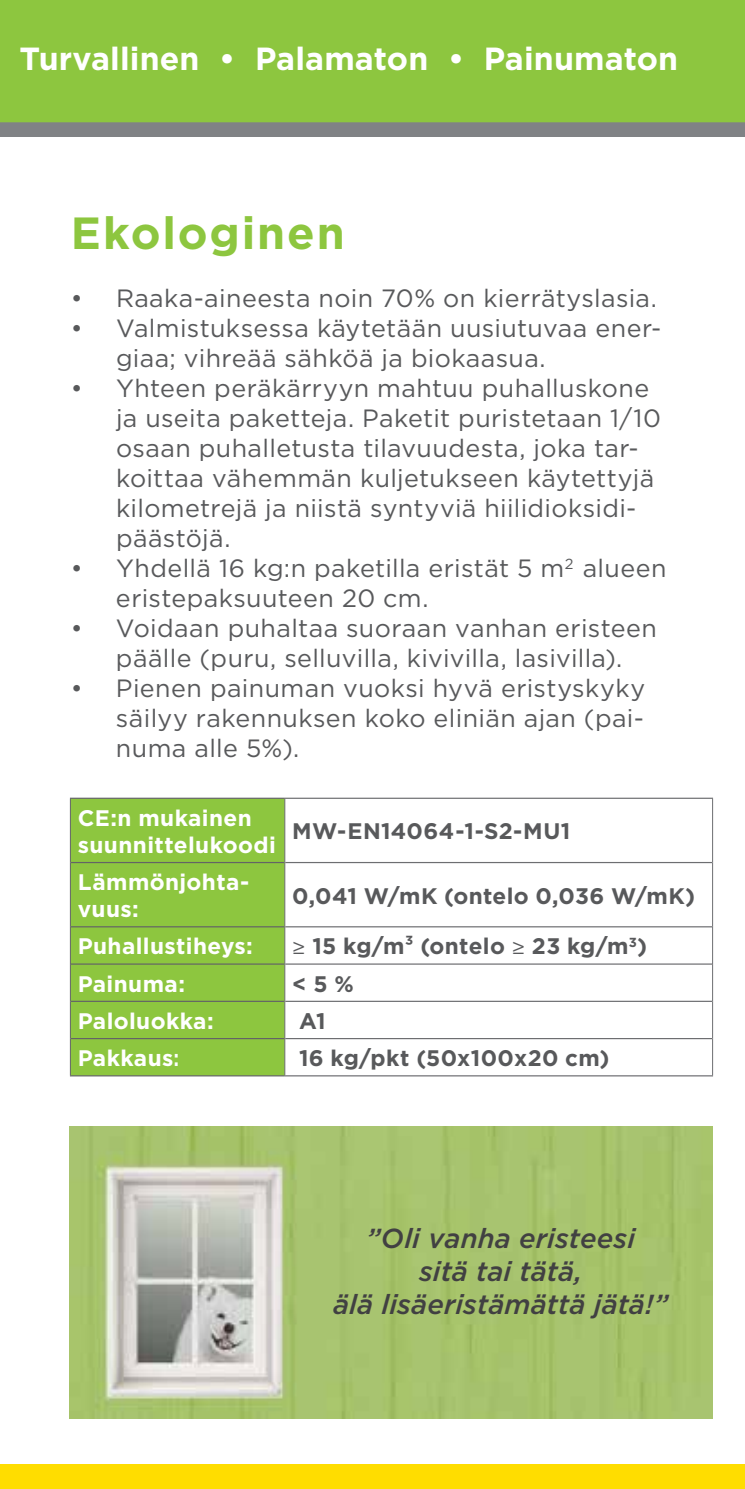
<style>
.page{position:relative;width:745px;height:1489px;background:#fff}
.page>*{position:absolute;margin:0;border:0;box-sizing:border-box;transform-origin:0 0}
.t1{font:700 45px "Gotham";letter-spacing:.04em;color:#8dc63f}
.t2{font:700 32px "Gotham";letter-spacing:.005em;color:#fff}
.t3{font:italic 500 27.5px/33px "Gotham";color:#414042;text-align:center}
.t4{font:25px/30px "Gotham";letter-spacing:.015em;color:#58595b}
.t5{font:700 22.5px "Gotham";letter-spacing:.015em;color:#58595b}
.t6{font:700 22.5px/27px "Gotham";letter-spacing:.015em;color:#fff}
.s1{font-family:"Myriad Pro";font-weight:400}
</style>
<div class="page">
<div style="left:0;top:122px;width:744px;height:14px;background:#808285"></div>
<div style="left:0;top:1463px;width:744px;height:25px;background:#fd0"></div>
<div style="left:0;top:0;width:744px;height:122px;background:#8dc63f"></div>
<div style="left:71px;top:798px;width:213px;height:277px;background:#8dc63f"></div>
<hr style="left:70px;top:797px;width:214px;height:1px;background:#636466">
<hr style="left:71px;top:861px;width:213px;height:2px;background:#636466">
<hr style="left:71px;top:926px;width:213px;height:1px;background:#636466">
<hr style="left:71px;top:963px;width:213px;height:1px;background:#636466">
<hr style="left:71px;top:1000px;width:213px;height:1px;background:#636466">
<hr style="left:71px;top:1037px;width:213px;height:2px;background:#636466">
<hr style="left:70px;top:1075px;width:214px;height:1px;background:#636466">
<hr style="left:70px;top:798px;width:1px;height:64px;background:#636466">
<hr style="left:70px;top:862px;width:1px;height:64px;background:#636466">
<hr style="left:70px;top:926px;width:1px;height:38px;background:#636466">
<hr style="left:70px;top:964px;width:1px;height:37px;background:#636466">
<hr style="left:70px;top:1001px;width:1px;height:37px;background:#636466">
<hr style="left:70px;top:1038px;width:1px;height:37px;background:#636466">
<hr style="left:284px;top:797px;width:428px;height:1px;background:#6d6e71">
<hr style="left:285px;top:861px;width:426px;height:2px;background:#6d6e71">
<hr style="left:285px;top:926px;width:426px;height:1px;background:#6d6e71">
<hr style="left:285px;top:963px;width:426px;height:1px;background:#6d6e71">
<hr style="left:285px;top:1000px;width:426px;height:1px;background:#6d6e71">
<hr style="left:285px;top:1037px;width:426px;height:2px;background:#6d6e71">
<hr style="left:284px;top:1075px;width:428px;height:1px;background:#6d6e71">
<hr style="left:284px;top:798px;width:1px;height:64px;background:#6d6e71">
<hr style="left:711px;top:798px;width:1px;height:64px;background:#6d6e71">
<hr style="left:284px;top:862px;width:1px;height:64px;background:#6d6e71">
<hr style="left:711px;top:862px;width:1px;height:64px;background:#6d6e71">
<hr style="left:284px;top:926px;width:1px;height:38px;background:#6d6e71">
<hr style="left:711px;top:926px;width:1px;height:38px;background:#6d6e71">
<hr style="left:284px;top:964px;width:1px;height:37px;background:#6d6e71">
<hr style="left:711px;top:964px;width:1px;height:37px;background:#6d6e71">
<hr style="left:284px;top:1001px;width:1px;height:37px;background:#6d6e71">
<hr style="left:711px;top:1001px;width:1px;height:37px;background:#6d6e71">
<hr style="left:284px;top:1038px;width:1px;height:37px;background:#6d6e71">
<hr style="left:711px;top:1038px;width:1px;height:37px;background:#6d6e71">
<img style="left:70px;top:1126px;width:641px;height:291px">
<p class="t2" style="left:20px;top:37px;width:659px">Turvallinen • Palamaton • Painumaton</p>
<h1 class="t1" style="left:71px;top:203px;width:275px">Ekologinen</h1>
<p class="t4" style="left:71px;top:283px;width:587px">• Raaka-aineesta noin 70% on kierrätyslasia.</p>
<p class="t4" style="left:116px;top:313px;width:546px;text-indent:-45px">• Valmistuksessa käytetään uusiutuvaa ener&shy;giaa; vihreää sähköä ja biokaasua.</p>
<p class="t4" style="left:116px;top:373px;width:546px;text-indent:-45px">• Yhteen peräkärryyn mahtuu puhalluskone ja useita paketteja. Paketit puristetaan 1/10 osaan puhalletusta tilavuudesta, joka tar&shy;koittaa vähemmän kuljetukseen käytettyjä kilometrejä ja niistä syntyviä hiilidioksidi&shy;päästöjä.</p>
<p class="t4" style="left:116px;top:553px;width:551px;text-indent:-45px">• Yhdellä 16 kg:n paketilla eristät 5 m<sup>2</sup> alueen eristepaksuuteen 20 cm.</p>
<p class="t4" style="left:71px;top:613px;width:587px;text-align:center">• Voidaan puhaltaa suoraan vanhan eristeen päälle (puru, selluvilla, kivivilla, lasivilla).</p>
<p class="t4" style="left:116px;top:673px;width:530px;text-align:justify;text-indent:-45px">• Pienen painuman vuoksi hyvä eristyskyky säilyy rakennuksen koko eliniän ajan (pai&shy;numa alle 5%).</p>
<p class="t6" style="left:78px;top:804px;width:199px">CE:n mukainen suunnittelukoodi</p>
<p class="t5" style="left:292px;top:816px;width:279px">MW-EN14064-1-S2-MU1</p>
<p class="t6" style="left:78px;top:868px;width:173px">Lämmönjohta&shy;vuus:</p>
<p class="t5" style="left:292px;top:880px;width:404px">0,041 W/mK (ontelo 0,036 W/mK)</p>
<p class="t6" style="left:78px;top:932px;width:176px">Puhallustiheys:</p>
<p class="t5" style="left:292px;top:931px;width:356px"><span class="s1">≥</span> 15 kg/m³ (ontelo <span class="s1">≥</span> 23 kg/m<sup>3</sup>)</p>
<p class="t6" style="left:78px;top:970px;width:109px">Painuma:</p>
<p class="t5" style="left:292px;top:968px;width:63px">&lt; 5 %</p>
<p class="t6" style="left:78px;top:1007px;width:137px">Paloluokka:</p>
<p class="t5" style="left:299px;top:1006px;width:28px">A1</p>
<p class="t6" style="left:78px;top:1044px;width:103px">Pakkaus:</p>
<p class="t5" style="left:299px;top:1043px;width:312px">16 kg/pkt (50x100x20 cm)</p>
<p class="t3" style="left:333px;top:1221px;width:336px">”Oli vanha eristeesi<br>sitä tai tätä,<br>älä lisäeristämättä jätä!”</p>
</div>
